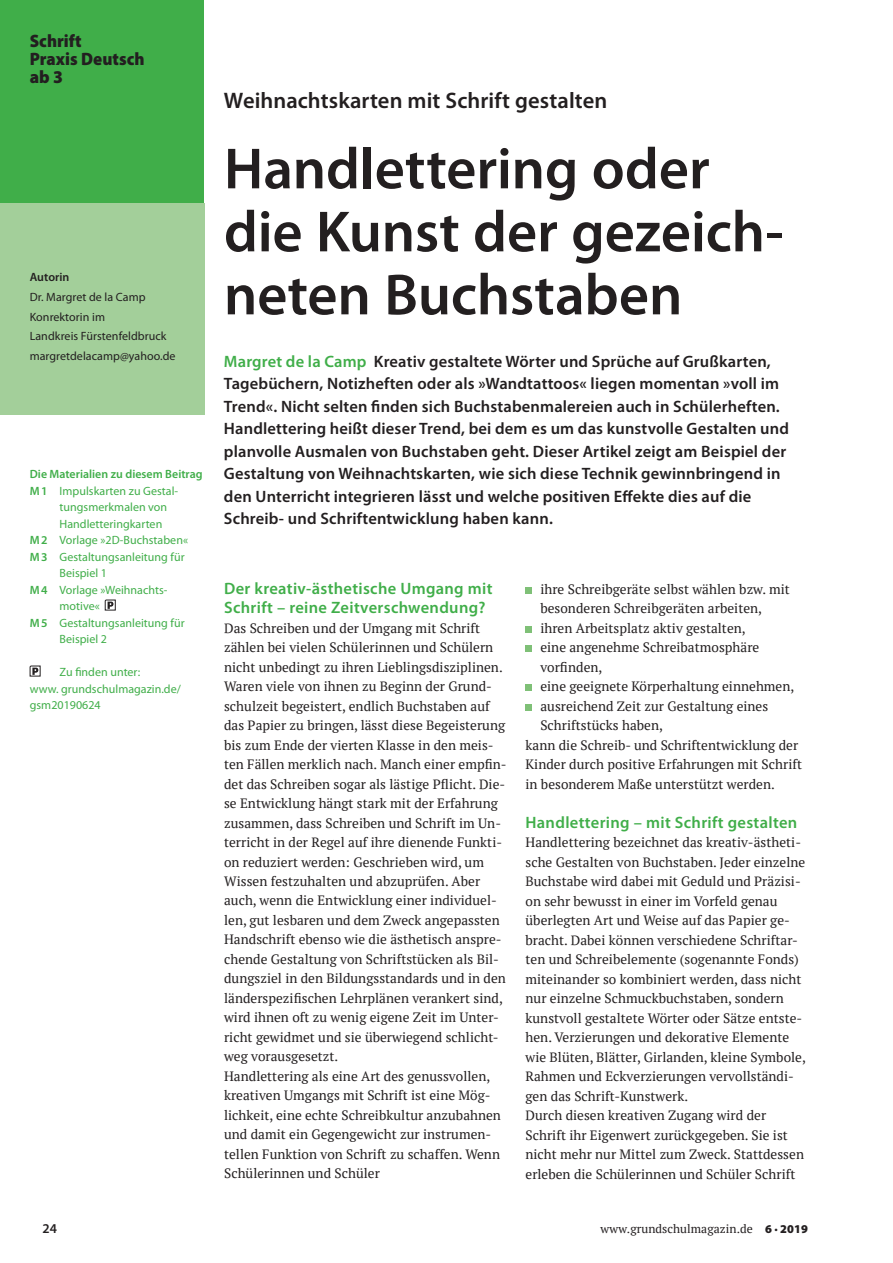
<style>
.page{position:relative;width:893px;height:1263px;background:#fff}
.page>*{position:absolute;margin:0;border:0;box-sizing:border-box;transform-origin:0 0}
.t1{font:600 58.5px/63px "Myriad Pro";letter-spacing:-.005em;color:#231f20}
.t2{font:600 22.5px "Myriad Pro";color:#231f20}
.t3{font:900 18px/18px "Myriad Pro";color:#231f20;scale:.94 1}
.t4{font:600 16.5px/22.5px "Myriad Pro";letter-spacing:.01em;color:#231f20}
.t5{font:600 16.5px/19.5px "Myriad Pro";letter-spacing:.02em;color:#40ae49}
.t6{font:13.5px/19.5px "PT Serif";color:#231f20}
.t7{font:600 13.5px "Myriad Pro";color:#231f20}
.t8{font:12px/16.5px "Myriad Pro";color:#40ae49}
.t9{font:12px/19.5px "Myriad Pro";letter-spacing:.005em;color:#231f20}
.t10{font:12px "PT Serif";letter-spacing:.005em;color:#231f20}
.t11{font:600 12px "Myriad Pro";color:#40ae49}
.t12{font:600 12px "Myriad Pro";letter-spacing:.005em;color:#231f20}
.s1{font-weight:600}
.s2{color:#40ae49}
.s3{font-family:"Myriad Pro";font-weight:900}
</style>
<div class="page">
<div style="left:0;top:0;width:204px;height:204px;background:#40ae49"></div>
<div style="left:525px;top:587px;width:7px;height:6px;background:#7fc077"></div>
<div style="left:525px;top:626px;width:7px;height:6px;background:#7fc077"></div>
<div style="left:525px;top:646px;width:7px;height:6px;background:#7fc077"></div>
<div style="left:525px;top:685px;width:7px;height:6px;background:#7fc077"></div>
<div style="left:525px;top:704px;width:7px;height:6px;background:#7fc077"></div>
<div style="left:0;top:204px;width:204px;height:211px;background:#a3cf9a"></div>
<svg style="left:105px;top:599px;width:11px;height:12px"></svg>
<svg style="left:30px;top:665px;width:11px;height:12px"></svg>
<h3 class="t3" style="left:30px;top:33px;width:124px">Schrift<br>Praxis Deutsch ab 3</h3>
<p class="t12" style="left:30px;top:271px;width:41px">Autorin</p>
<p class="t9" style="left:30px;top:287px;width:147px">Dr. Margret de la Camp<br>Konrektorin im<br>Landkreis Fürstenfeldbruck margretdelacamp@yahoo.de</p>
<p class="t11" style="left:30px;top:468px;width:174px">Die Materialien zu diesem Beitrag</p>
<p class="t8" style="left:30px;top:483px;width:150px"><span class="s1">M1</span> Impulskarten zu Gestal-</p>
<p class="t8" style="left:60px;top:499px;width:109px">tungsmerkmalen von</p>
<p class="t8" style="left:60px;top:516px;width:104px">Handletteringkarten</p>
<p class="t8" style="left:30px;top:532px;width:160px"><span class="s1">M2</span> Vorlage »2D-Buchstaben«</p>
<p class="t8" style="left:30px;top:549px;width:156px"><span class="s1">M3</span> Gestaltungsanleitung für</p>
<p class="t8" style="left:60px;top:565px;width:49px">Beispiel 1</p>
<p class="t8" style="left:30px;top:582px;width:139px"><span class="s1">M4</span> Vorlage »Weihnachts-</p>
<p class="t8" style="left:60px;top:598px;width:42px">motive«</p>
<p class="t8" style="left:30px;top:615px;width:156px"><span class="s1">M5</span> Gestaltungsanleitung für</p>
<p class="t8" style="left:60px;top:631px;width:49px">Beispiel 2</p>
<p class="t8" style="left:30px;top:664px;width:153px;text-indent:30px">Zu finden unter:<br>www. grundschulmagazin.de/ gsm20190624</p>
<h2 class="t2" style="left:224px;top:88px;width:385px">Weihnachtskarten mit Schrift gestalten</h2>
<h1 class="t1" style="left:224px;top:138px;width:561px">Handlettering oder die Kunst der gezeich&shy;neten Buchstaben</h1>
<p class="t4" style="left:224px;top:350px;width:566px"><span class="s2">Margret de la Camp</span> Kreativ gestaltete Wörter und Sprüche auf Grußkarten, Tagebüchern, Notizheften oder als »Wandtattoos« liegen momentan »voll im Trend«. Nicht selten finden sich Buchstabenmalereien auch in Schülerheften.<br>Handlettering heißt dieser Trend, bei dem es um das kunstvolle Gestalten und planvolle Ausmalen von Buchstaben geht. Dieser Artikel zeigt am Beispiel der Gestaltung von Weihnachtskarten, wie sich diese Technik gewinnbringend in den Unterricht integrieren lässt und welche positiven Effekte dies auf die Schreib- und Schriftentwicklung haben kann.</p>
<p class="t5" style="left:224px;top:578px;width:270px">Der kreativ-ästhetische Umgang mit<br>Schrift – reine Zeitverschwendung?</p>
<p class="t6" style="left:224px;top:618px;width:284px">Das Schreiben und der Umgang mit Schrift zählen bei vielen Schülerinnen und Schülern nicht unbedingt zu ihren Lieblingsdisziplinen.<br>Waren viele von ihnen zu Beginn der Grund&shy;schulzeit begeistert, endlich Buchstaben auf das Papier zu bringen, lässt diese Begeisterung bis zum Ende der vierten Klasse in den meis&shy;ten Fällen merklich nach. Manch einer empfin&shy;det das Schreiben sogar als lästige Pflicht. Die&shy;se Entwicklung hängt stark mit der Erfahrung zusammen, dass Schreiben und Schrift im Un&shy;terricht in der Regel auf ihre dienende Funkti&shy;on reduziert werden: Geschrieben wird, um Wissen festzuhalten und abzuprüfen. Aber auch, wenn die Entwicklung einer individuel&shy;len, gut lesbaren und dem Zweck angepassten Handschrift ebenso wie die ästhetisch anspre&shy;chende Gestaltung von Schriftstücken als Bil&shy;dungsziel in den Bildungsstandards und in den länderspezifischen Lehrplänen verankert sind, wird ihnen oft zu wenig eigene Zeit im Unter&shy;richt gewidmet und sie überwiegend schlicht&shy;weg vorausgesetzt.<br>Handlettering als eine Art des genussvollen, kreativen Umgangs mit Schrift ist eine Mög&shy;lichkeit, eine echte Schreibkultur anzubahnen und damit ein Gegengewicht zur instrumen&shy;tellen Funktion von Schrift zu schaffen. Wenn Schülerinnen und Schüler</p>
<p class="t6" style="left:540px;top:579px;width:251px">ihre Schreibgeräte selbst wählen bzw. mit</p>
<p class="t6" style="left:540px;top:598px;width:223px">besonderen Schreibgeräten arbeiten,</p>
<p class="t6" style="left:540px;top:618px;width:207px">ihren Arbeitsplatz aktiv gestalten,</p>
<p class="t6" style="left:540px;top:637px;width:220px">eine angenehme Schreibatmosphäre</p>
<p class="t6" style="left:540px;top:657px;width:63px">vorfinden,</p>
<p class="t6" style="left:540px;top:676px;width:255px">eine geeignete Körperhaltung einnehmen,</p>
<p class="t6" style="left:540px;top:696px;width:229px">ausreichend Zeit zur Gestaltung eines</p>
<p class="t6" style="left:540px;top:715px;width:124px">Schriftstücks haben,</p>
<p class="t6" style="left:525px;top:735px;width:274px">kann die Schreib- und Schriftentwicklung der</p>
<p class="t6" style="left:525px;top:754px;width:278px">Kinder durch positive Erfahrungen mit Schrift</p>
<p class="t6" style="left:525px;top:774px;width:251px">in besonderem Maße unterstützt werden.</p>
<p class="t5" style="left:525px;top:812px;width:273px">Handlettering – mit Schrift gestalten</p>
<p class="t6" style="left:525px;top:832px;width:282px">Handlettering bezeichnet das kreativ-ästheti&shy;sche Gestalten von Buchstaben. Jeder einzelne Buchstabe wird dabei mit Geduld und Präzisi&shy;on sehr bewusst in einer im Vorfeld genau überlegten Art und Weise auf das Papier ge&shy;bracht. Dabei können verschiedene Schriftar&shy;ten und Schreibelemente (sogenannte Fonds) miteinander so kombiniert werden, dass nicht nur einzelne Schmuckbuchstaben, sondern kunstvoll gestaltete Wörter oder Sätze entste&shy;hen. Verzierungen und dekorative Elemente wie Blüten, Blätter, Girlanden, kleine Symbole, Rahmen und Eckverzierungen vervollständi&shy;gen das Schrift-Kunstwerk.<br>Durch diesen kreativen Zugang wird der Schrift ihr Eigenwert zurückgegeben. Sie ist nicht mehr nur Mittel zum Zweck. Stattdessen erleben die Schülerinnen und Schüler Schrift</p>
<p class="t7" style="left:43px;top:1221px;width:16px">24</p>
<p class="t10" style="left:600px;top:1221px;width:209px">www.grundschulmagazin.de <span class="s3">6 · 2019</span></p>
</div>
